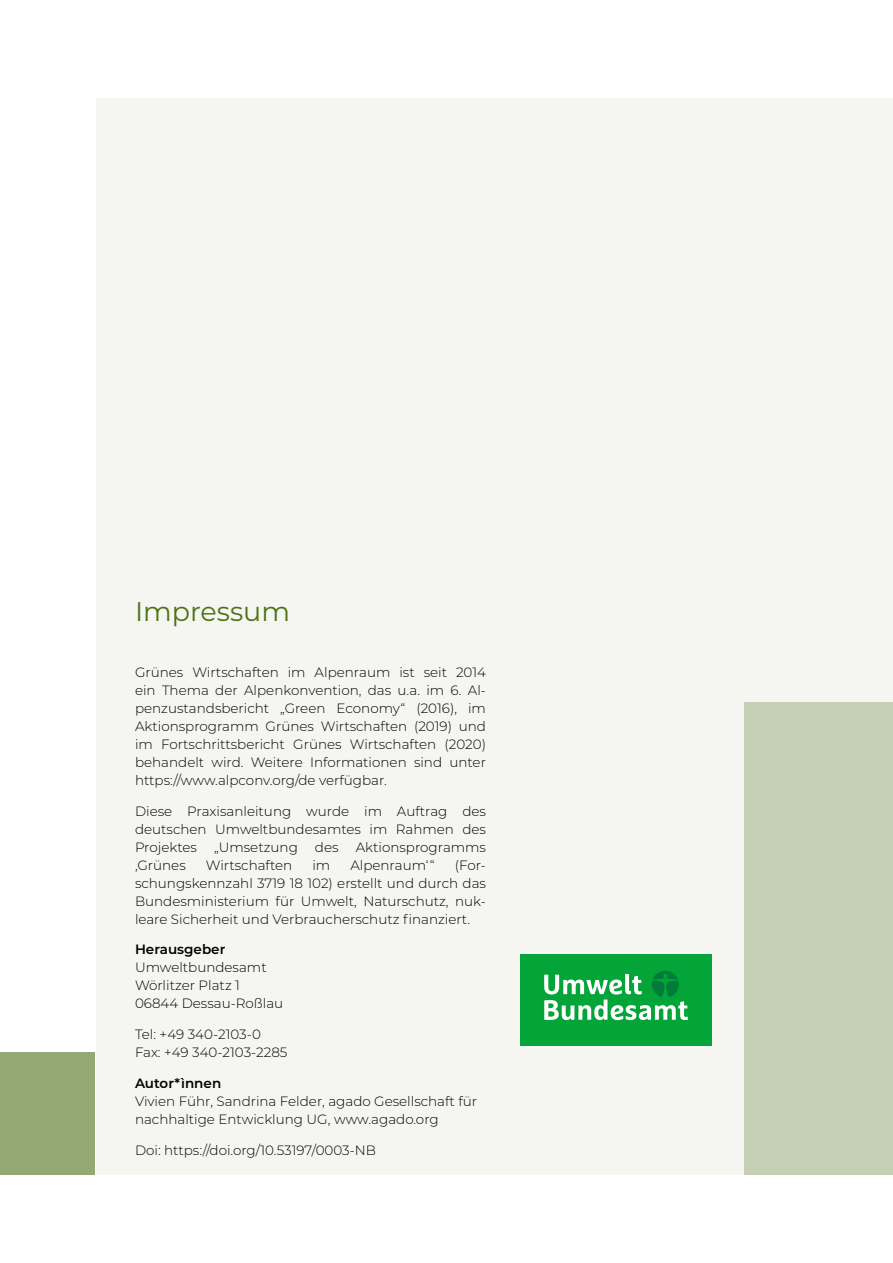
<style>
.page{position:relative;width:893px;height:1263px;background:#fff}
.page>*{position:absolute;margin:0;border:0;box-sizing:border-box;transform-origin:0 0}
.Kapitel-Titel_ohne_I{font:27px "Montserrat";color:#4f7215}
.LT_1-Sp{font:300 13.5px/18px "Montserrat";color:#000;text-align:justify}
.LT_1-Sp_ohne_Abstand{font:600 13.5px "Montserrat";color:#000}
</style>
<div class="page">
<div style="left:96px;top:98px;width:797px;height:1077px;background:#f5f6f1"></div>
<div style="left:0;top:1052px;width:94px;height:123px;background:#93a975"></div>
<div style="left:745px;top:702px;width:148px;height:473px;background:#c4cfb3"></div>
<div style="left:520px;top:954px;width:192px;height:92px;background:#03a438"></div>
<svg style="left:544px;top:971px;width:144px;height:49px"></svg>
<h2 class="Kapitel-Titel_ohne_I" style="left:135px;top:592px;width:157px">Impressum</h2>
<p class="LT_1-Sp" style="left:135px;top:663px;width:353px">Grünes Wirtschaften im Alpenraum ist seit 2014 ein Thema der Alpenkonvention, das u.a. im 6. Al&shy;penzustandsbericht „Green Economy“ (2016), im Aktionsprogramm Grünes Wirtschaften (2019) und im Fortschrittsbericht Grünes Wirtschaften (2020) behandelt wird. Weitere Informationen sind unter https://www.alpconv.org/de verfügbar.</p>
<p class="LT_1-Sp" style="left:135px;top:801px;width:353px">Diese Praxisanleitung wurde im Auftrag des deutschen Umweltbundesamtes im Rahmen des Projektes</p>
<p class="LT_1-Sp" style="left:214px;top:837px;width:85px">„Umsetzung</p>
<p class="LT_1-Sp" style="left:315px;top:837px;width:25px">des</p>
<p class="LT_1-Sp" style="left:356px;top:837px;width:132px">Aktionsprogramms</p>
<p class="LT_1-Sp" style="left:135px;top:855px;width:52px">‚Grünes</p>
<p class="LT_1-Sp" style="left:206px;top:855px;width:88px">Wirtschaften</p>
<p class="LT_1-Sp" style="left:312px;top:855px;width:19px">im</p>
<p class="LT_1-Sp" style="left:350px;top:855px;width:86px">Alpenraum‘“</p>
<p class="LT_1-Sp" style="left:135px;top:855px;width:352px;text-indent:320px">(For&shy;schungskennzahl 3719 18 102) erstellt und durch das Bundesministerium für Umwelt, Naturschutz, nuk&shy;leare Sicherheit und Verbraucherschutz finanziert.</p>
<p class="LT_1-Sp_ohne_Abstand" style="left:135px;top:940px;width:92px">Herausgeber</p>
<p class="LT_1-Sp" style="left:135px;top:958px;width:150px;text-align:left">Umweltbundesamt<br>Wörlitzer Platz 1<br>06844 Dessau-Roßlau</p>
<p class="LT_1-Sp" style="left:135px;top:1025px;width:154px">Tel: +49 340-2103-0<br>Fax: +49 340-2103-2285</p>
<p class="LT_1-Sp_ohne_Abstand" style="left:135px;top:1074px;width:88px">Autor*ìnnen</p>
<p class="LT_1-Sp" style="left:135px;top:1092px;width:344px">Vivien Führ, Sandrina Felder, agado Gesellschaft für nachhaltige Entwicklung UG, www.agado.org</p>
<p class="LT_1-Sp" style="left:135px;top:1140px;width:243px">Doi: https://doi.org/10.53197/0003-NB</p>
</div>
